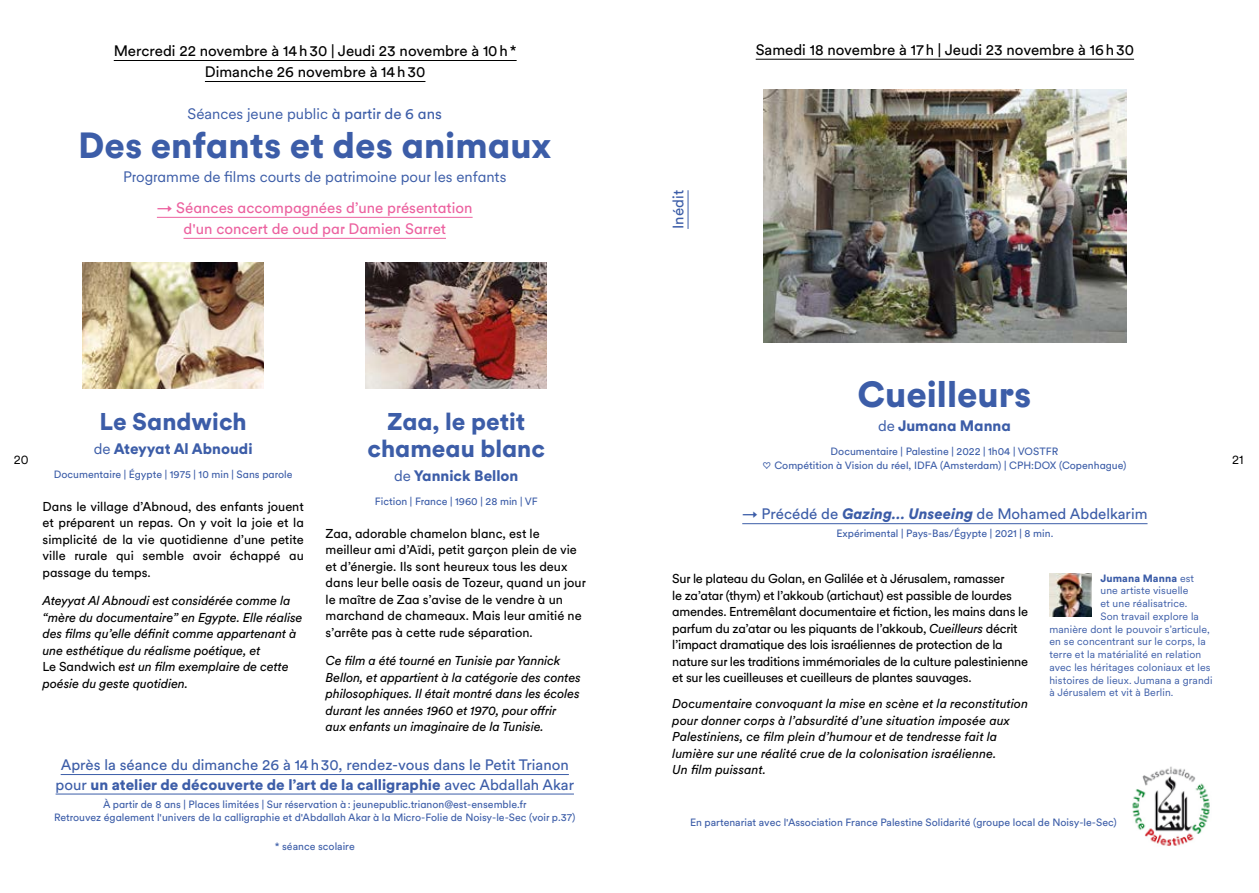
<style>
.page{position:relative;width:1259px;height:893px;background:#fff}
.page>*{position:absolute;margin:0;border:0;box-sizing:border-box;transform-origin:0 0}
.t1{font:900 36px "Circular XX";color:#3c5da8}
.t2{font:900 24px/27px "Circular XX";color:#3c5da8;text-align:center}
.t3{font:15px/19.5px "Circular XX";color:#3c5da8;text-align:center}
.t4{font:15px/21px "Circular XX";color:#000;text-align:center}
.t5{font:15px "Circular XX";color:#3c5da8}
.t6{font:15px/21px "Circular XX";color:#ec619f;text-align:center}
.t7{font:900 15px "Circular XX";color:#3c5da8}
.t8{font:italic 12.75px/16.5px "Circular XX";letter-spacing:-.01em;color:#000}
.t9{font:12.75px/16.5px "Circular XX";letter-spacing:-.02em;color:#000;text-align:justify}
.t10{font:12.75px/16.5px "Circular XX";color:#000}
.t11{font:12.75px "Circular XX";color:#000}
.t12{font:10.5px/13.5px "Circular XX";color:#3c5da8;text-align:center}
.t13{font:10.5px "Circular XX";letter-spacing:.01em;color:#3c5da8}
.t14{font:900 10.5px "Circular XX";letter-spacing:.01em;color:#3c5da8}
.s1{font-style:inherit}
.s2{font-weight:400}
.s3{font-family:"Cogito"}
.s4{font-style:normal}
.s5{font-weight:900;font-style:italic}
.s6{font-style:italic}
.s7{font-weight:900}
</style>
<div class="page">
<hr style="left:114px;top:60px;width:402px;height:1px;background:#000">
<hr style="left:205px;top:81px;width:220px;height:1px;background:#000">
<hr style="left:157px;top:217px;width:315px;height:1px;background:#ec619f">
<hr style="left:183px;top:238px;width:263px;height:1px;background:#ec619f">
<img style="left:83px;top:262px;width:181px;height:127px">
<img style="left:366px;top:262px;width:181px;height:127px">
<img style="left:763px;top:89px;width:363px;height:253px">
<hr style="left:755px;top:59px;width:379px;height:1px;background:#000">
<hr style="left:742px;top:523px;width:405px;height:1px;background:#3c5da8">
<hr style="left:61px;top:774px;width:508px;height:1px;background:#3c5da8">
<hr style="left:56px;top:794px;width:518px;height:1px;background:#3c5da8">
<hr style="left:687px;top:190px;width:1px;height:39px;background:#3c5da8">
<img style="left:1049px;top:574px;width:43px;height:42px">
<img style="left:1132px;top:766px;width:78px;height:80px">
<p class="t4" style="left:114px;top:40px;width:404px">Mercredi 22 novembre à 14h30 | Jeudi 23 novembre à 10h*<br>Dimanche 26 novembre à 14h30</p>
<p class="t5" style="left:187px;top:104px;width:256px">Séances jeune public <span class="s1">à partir de 6 ans</span></p>
<h1 class="t1" style="left:78px;top:121px;width:475px">Des enfants et des animaux</h1>
<p class="t5" style="left:123px;top:167px;width:385px">Programme de films courts de patrimoine pour les enfants</p>
<p class="t6" style="left:157px;top:196px;width:317px">→ Séances accompagnées d’une présentation d'un concert de oud par Damien Sarret</p>
<p class="t3" style="left:668px;top:229px;width:40px;rotate:-90deg">Inédit</p>
<p class="t4" style="left:755px;top:38px;width:380px">Samedi 18 novembre à 17h | Jeudi 23 novembre à 16h30</p>
<h1 class="t1" style="left:857px;top:369px;width:175px">Cueilleurs</h1>
<p class="t7" style="left:878px;top:415px;width:134px"><span class="s2">de</span> Jumana Manna</p>
<p class="t12" style="left:762px;top:444px;width:365px">Documentaire | Palestine | 2022 | 1h04 | VOSTFR<br><span class="s3">♡</span> Compétition à Vision du réel, IDFA (Amsterdam) | CPH:DOX (Copenhague)</p>
<h2 class="t2" style="left:100px;top:407px;width:149px">Le Sandwich</h2>
<p class="t7" style="left:94px;top:438px;width:160px"><span class="s2">de</span> Ateyyat Al Abnoudi</p>
<p class="t12" style="left:54px;top:467px;width:240px">Documentaire | Égypte | 1975 | 10 min | Sans parole</p>
<p class="t9" style="left:43px;top:497px;width:263px">Dans le village d’Abnoud, des enfants jouent et préparent un repas. On y voit la joie et la simplicité de la vie quotidienne d’une petite ville rurale qui semble avoir échappé au passage du temps.</p>
<p class="t8" style="left:43px;top:592px;width:261px">Ateyyat Al Abnoudi est considérée comme la “mère du documentaire” en Egypte. Elle réalise des films qu’elle définit comme appartenant à une esthétique du réalisme poétique, et<br><span class="s4">Le Sandwich</span> est un film exemplaire de cette poésie du geste quotidien.</p>
<h2 class="t2" style="left:367px;top:407px;width:179px">Zaa, le petit chameau blanc</h2>
<p class="t7" style="left:394px;top:465px;width:126px"><span class="s2">de</span> Yannick Bellon</p>
<p class="t12" style="left:375px;top:494px;width:164px">Fiction | France | 1960 | 28 min | VF</p>
<p class="t10" style="left:326px;top:524px;width:262px">Zaa, adorable chamelon blanc, est le meilleur ami d’Aïdi, petit garçon plein de vie et d’énergie. Ils sont heureux tous les deux dans leur belle oasis de Tozeur, quand un jour le maître de Zaa s’avise de le vendre à un marchand de chameaux. Mais leur amitié ne s’arrête pas à cette rude séparation.</p>
<p class="t8" style="left:326px;top:652px;width:257px">Ce film a été tourné en Tunisie par Yannick Bellon, et appartient à la catégorie des contes philosophiques. Il était montré dans les écoles durant les années 1960 et 1970, pour offrir<br>aux enfants un imaginaire de la Tunisie.</p>
<p class="t11" style="left:14px;top:451px;width:16px">20</p>
<p class="t11" style="left:1232px;top:451px;width:13px">21</p>
<p class="t3" style="left:742px;top:503px;width:407px">→ Précédé de <span class="s5">Gazing… Unseeing</span> de Mohamed Abdelkarim</p>
<p class="t12" style="left:836px;top:526px;width:218px">Expérimental | Pays-Bas/Égypte | 2021 | 8 min.</p>
<p class="t9" style="left:672px;top:570px;width:357px;text-align:left">Sur le plateau du Golan, en Galilée et à Jérusalem, ramasser<br>le za’atar (thym) et l’akkoub (artichaut) est passible de lourdes amendes. Entremêlant documentaire et fiction, les mains dans le parfum du za’atar ou les piquants de l’akkoub, <span class="s6">Cueilleurs</span> décrit l’impact dramatique des lois israéliennes de protection de la nature sur les traditions immémoriales de la culture palestinienne et sur les cueilleuses et cueilleurs de plantes sauvages.</p>
<p class="t14" style="left:1100px;top:571px;width:95px">Jumana Manna <span class="s2">est</span></p>
<p class="t13" style="left:1100px;top:584px;width:90px">une artiste visuelle</p>
<p class="t13" style="left:1100px;top:596px;width:88px">et une réalisatrice.</p>
<p class="t13" style="left:1100px;top:609px;width:100px">Son travail explore la</p>
<p class="t13" style="left:1049px;top:622px;width:162px">manière dont le pouvoir s’articule,</p>
<p class="t13" style="left:1049px;top:635px;width:158px">en se concentrant sur le corps, la</p>
<p class="t13" style="left:1049px;top:647px;width:153px">terre et la matérialité en relation</p>
<p class="t13" style="left:1049px;top:660px;width:163px">avec les héritages coloniaux et les</p>
<p class="t13" style="left:1049px;top:673px;width:165px">histoires de lieux. Jumana a grandi</p>
<p class="t13" style="left:1049px;top:686px;width:125px">à Jérusalem et vit à Berlin.</p>
<p class="t8" style="left:672px;top:695px;width:357px">Documentaire convoquant la mise en scène et la reconstitution pour donner corps à l’absurdité d’une situation imposée aux Palestiniens, ce film plein d’humour et de tendresse fait la lumière sur une réalité crue de la colonisation israélienne.<br>Un film puissant.</p>
<p class="t3" style="left:56px;top:754px;width:520px">Après la séance du dimanche 26 à 14h30, rendez-vous dans le Petit Trianon pour <span class="s7">un atelier de découverte de l’art de la calligraphie</span> avec Abdallah Akar</p>
<p class="t12" style="left:54px;top:797px;width:523px">À partir de 8 ans | Places limitées | Sur réservation à: jeunepublic.trianon@est-ensemble.fr<br>Retrouvez également l'univers de la calligraphie et d'Abdallah Akar à la Micro-Folie de Noisy-le-Sec (voir p.37)</p>
<p class="t12" style="left:690px;top:815px;width:428px">En partenariat avec l'Association France Palestine Solidarité (groupe local de Noisy-le-Sec)</p>
<p class="t12" style="left:275px;top:839px;width:82px">* séance scolaire</p>
</div>
